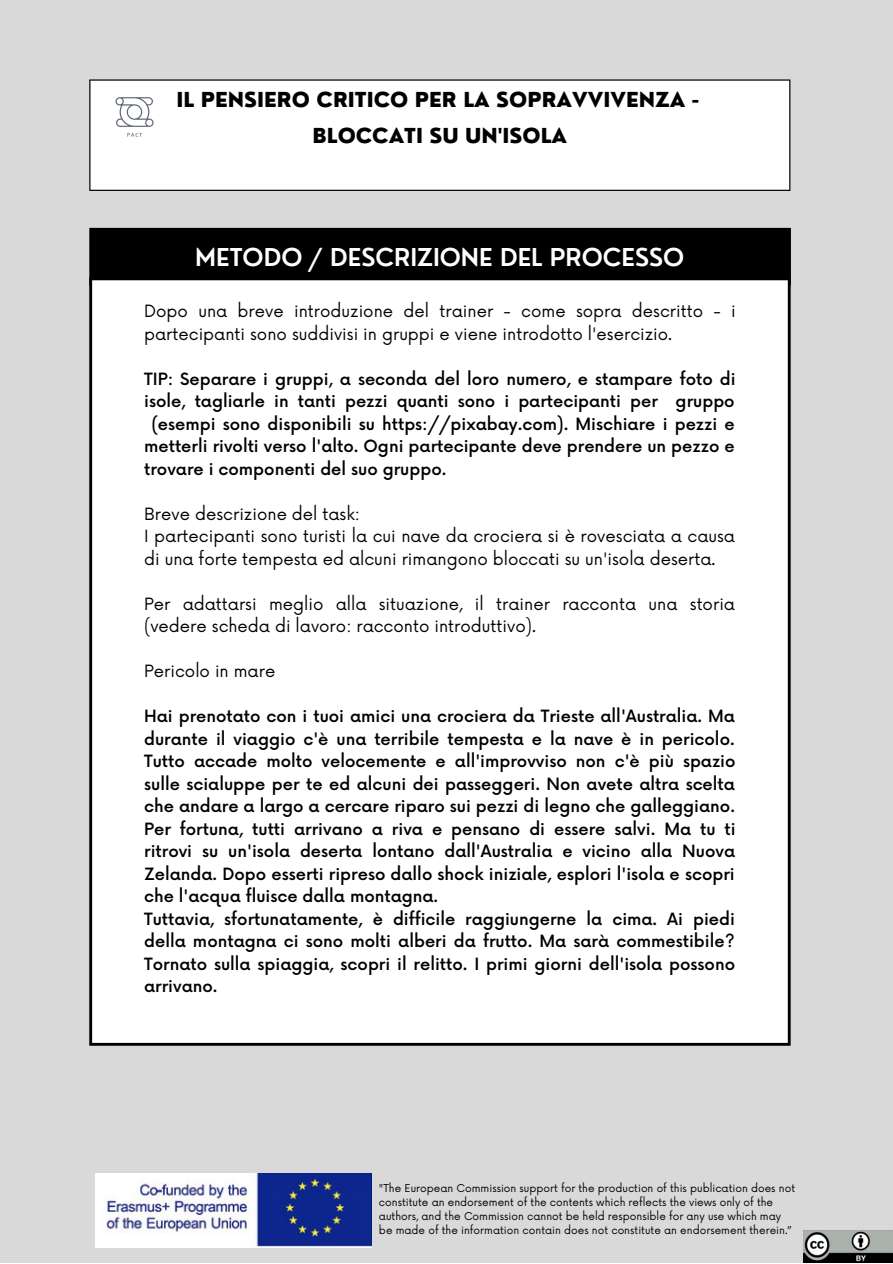
<style>
.page{position:relative;width:893px;height:1264px;background:#fff}
.page>*{position:absolute;margin:0;border:0;box-sizing:border-box;transform-origin:0 0}
.t1{font:600 24px "Nourd";color:#fff}
.t2{font:800 20.1px/36px "Nourd";color:#000;text-align:center}
.t3{font:500 16.5px/22.5px "Now";color:#000}
.t4{font:16.5px/22.5px "Now";color:#000}
.t5{font:10.5px/14px "Now";color:#000}
</style>
<div class="page">
<div style="left:0;top:0;width:892px;height:1262px;background:#d9d9d9"></div>
<div style="left:91px;top:229px;width:698px;height:55px;background:#000"></div>
<hr style="left:89px;top:231px;width:3px;height:51px;background:#000">
<hr style="left:787px;top:231px;width:3px;height:51px;background:#000">
<hr style="left:92px;top:228px;width:695px;height:3px;background:#000">
<div style="left:91px;top:279px;width:698px;height:765px;background:#fff"></div>
<hr style="left:89px;top:280px;width:3px;height:762px;background:#000">
<hr style="left:787px;top:280px;width:3px;height:762px;background:#000">
<hr style="left:92px;top:1042px;width:695px;height:3px;background:#000">
<hr style="left:92px;top:277px;width:695px;height:3px;background:#000">
<div style="left:90px;top:80px;width:699px;height:110px;background:#fff"></div>
<hr style="left:89px;top:81px;width:1px;height:109px;background:#000">
<hr style="left:789px;top:81px;width:1px;height:109px;background:#000">
<hr style="left:90px;top:190px;width:699px;height:1px;background:#000">
<hr style="left:90px;top:79px;width:699px;height:2px;background:#000">
<img style="left:115px;top:97px;width:39px;height:40px">
<img style="left:96px;top:1173px;width:275px;height:74px">
<img style="left:803px;top:1230px;width:89px;height:32px">
<p class="t2" style="left:176px;top:82px;width:524px">IL PENSIERO CRITICO PER LA SOPRAVVIVENZA -<br>BLOCCATI SU UN'ISOLA</p>
<h1 class="t1" style="left:195px;top:242px;width:490px">METODO / DESCRIZIONE DEL PROCESSO</h1>
<p class="t4" style="left:144px;top:301px;width:593px">Dopo una breve introduzione del trainer - come sopra descritto - i partecipanti sono suddivisi in gruppi e viene introdotto l'esercizio.</p>
<p class="t3" style="left:144px;top:368px;width:593px">TIP: Separare i gruppi, a seconda del loro numero, e stampare foto di</p>
<p class="t3" style="left:144px;top:391px;width:592px">isole, tagliarle in tanti pezzi quanti sono i partecipanti per gruppo</p>
<p class="t3" style="left:151px;top:413px;width:585px">(esempi sono disponibili su https://pixabay.com). Mischiare i pezzi e</p>
<p class="t3" style="left:144px;top:436px;width:592px">metterli rivolti verso l'alto. Ogni partecipante deve prendere un pezzo e</p>
<p class="t3" style="left:144px;top:458px;width:304px">trovare i componenti del suo gruppo.</p>
<p class="t4" style="left:144px;top:503px;width:592px">Breve descrizione del task:<br>I partecipanti sono turisti la cui nave da crociera si è rovesciata a causa di una forte tempesta ed alcuni rimangono bloccati su un'isola deserta.</p>
<p class="t4" style="left:144px;top:593px;width:592px">Per adattarsi meglio alla situazione, il trainer racconta una storia (vedere scheda di lavoro: racconto introduttivo).</p>
<p class="t4" style="left:144px;top:661px;width:133px">Pericolo in mare</p>
<p class="t3" style="left:144px;top:706px;width:593px">Hai prenotato con i tuoi amici una crociera da Trieste all'Australia. Ma durante il viaggio c'è una terribile tempesta e la nave è in pericolo.<br>Tutto accade molto velocemente e all'improvviso non c'è più spazio sulle scialuppe per te ed alcuni dei passeggeri. Non avete altra scelta che andare a largo a cercare riparo sui pezzi di legno che galleggiano.<br>Per fortuna, tutti arrivano a riva e pensano di essere salvi. Ma tu ti ritrovi su un'isola deserta lontano dall'Australia e vicino alla Nuova Zelanda. Dopo esserti ripreso dallo shock iniziale, esplori l'isola e scopri che l'acqua fluisce dalla montagna.<br>Tuttavia, sfortunatamente, è difficile raggiungerne la cima. Ai piedi della montagna ci sono molti alberi da frutto. Ma sarà commestibile?<br>Tornato sulla spiaggia, scopri il relitto. I primi giorni dell'isola possono arrivano.</p>
<p class="t5" style="left:379px;top:1182px;width:417px">"The European Commission support for the production of this publication does not constitute an endorsement of the contents which reflects the views only of the authors, and the Commission cannot be held responsible for any use which may be made of the information contain does not constitute an endorsement therein.”</p>
</div>
